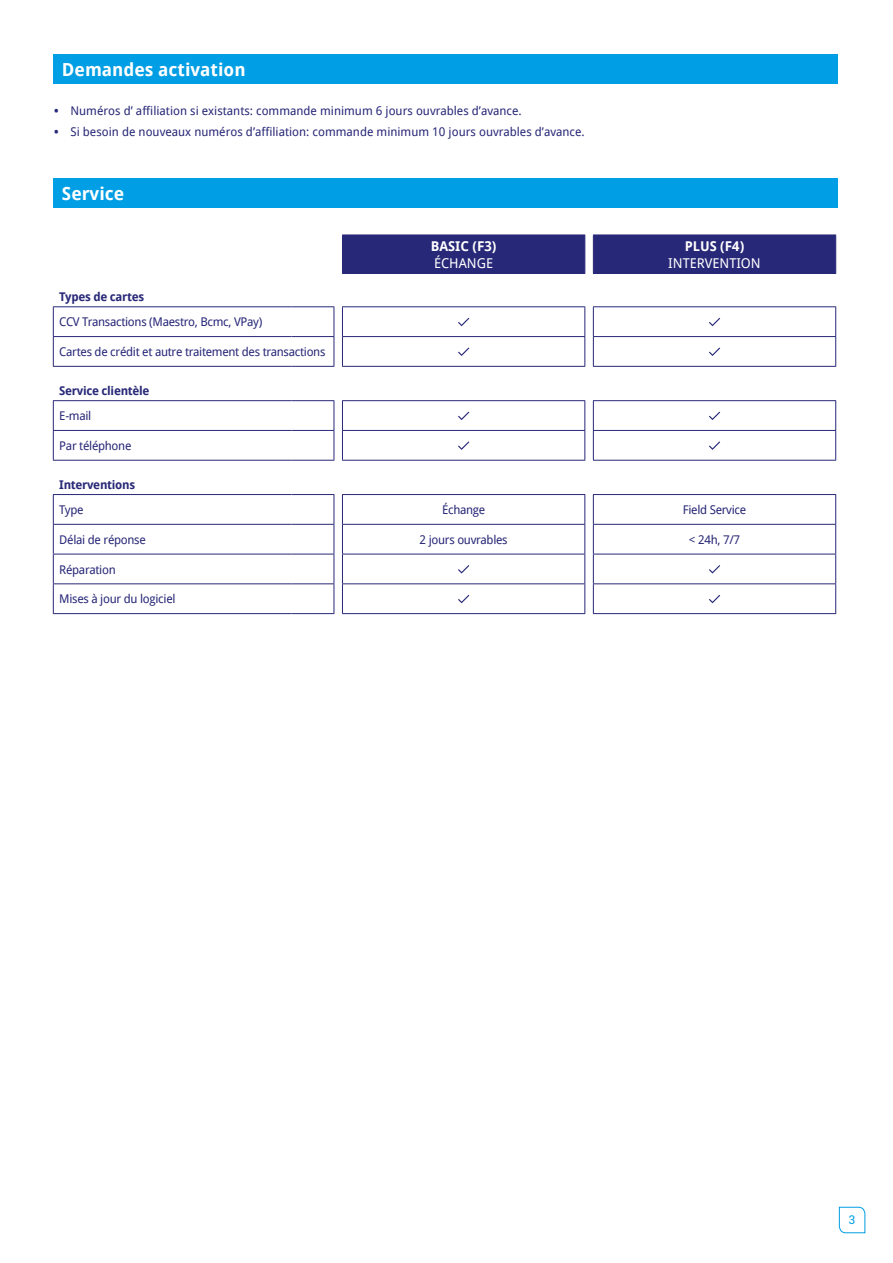
<style>
.page{position:relative;width:893px;height:1263px;background:#fff}
.page>*{position:absolute;margin:0;border:0;box-sizing:border-box;transform-origin:0 0}
.t1{font:700 18px "Droid Sans";color:#fff}
.t2{font:13.5px "Droid Sans";color:#fff}
.t3{font:700 13.5px "Droid Sans";color:#fff}
.t4{font:12px "Droid Sans";letter-spacing:-.025em;color:#282878}
.t5{font:12px "Droid Sans";color:#282878}
.t6{font:700 12px "Droid Sans";letter-spacing:-.025em;color:#282878}
.t7{font:12px "Roboto Slab";color:#009ee4}
.s1{font-weight:700}
</style>
<div class="page">
<svg style="left:839px;top:1206px;width:27px;height:27px"></svg>
<svg style="left:334px;top:273px;width:259px;height:341px"></svg>
<div style="left:343px;top:235px;width:492px;height:38px;background:#282878"></div>
<hr style="left:342px;top:235px;width:1px;height:38px;background:#282878">
<hr style="left:593px;top:235px;width:1px;height:38px;background:#282878">
<hr style="left:342px;top:235px;width:243px;height:1px;background:#282878">
<hr style="left:593px;top:235px;width:243px;height:1px;background:#282878">
<hr style="left:584px;top:235px;width:1px;height:38px;background:#282878">
<hr style="left:835px;top:235px;width:1px;height:38px;background:#282878">
<hr style="left:53px;top:366px;width:238px;height:1px;background:#282878">
<hr style="left:53px;top:460px;width:238px;height:1px;background:#282878">
<hr style="left:291px;top:366px;width:43px;height:1px;background:#282878">
<hr style="left:291px;top:460px;width:43px;height:1px;background:#282878">
<hr style="left:342px;top:273px;width:243px;height:1px;background:#282878">
<hr style="left:593px;top:273px;width:243px;height:1px;background:#282878">
<hr style="left:342px;top:366px;width:243px;height:1px;background:#282878">
<hr style="left:593px;top:366px;width:243px;height:1px;background:#282878">
<hr style="left:342px;top:460px;width:243px;height:1px;background:#282878">
<hr style="left:593px;top:460px;width:243px;height:1px;background:#282878">
<svg style="left:53px;top:307px;width:1px;height:59px"></svg>
<svg style="left:53px;top:401px;width:1px;height:59px"></svg>
<svg style="left:53px;top:495px;width:1px;height:118px"></svg>
<hr style="left:53px;top:306px;width:238px;height:1px;background:#282878">
<hr style="left:53px;top:336px;width:238px;height:1px;background:#282878">
<hr style="left:291px;top:336px;width:43px;height:1px;background:#282878">
<hr style="left:53px;top:400px;width:238px;height:1px;background:#282878">
<hr style="left:53px;top:430px;width:238px;height:1px;background:#282878">
<hr style="left:53px;top:494px;width:238px;height:1px;background:#282878">
<hr style="left:53px;top:524px;width:238px;height:1px;background:#282878">
<hr style="left:53px;top:554px;width:238px;height:1px;background:#282878">
<hr style="left:53px;top:583px;width:238px;height:1px;background:#282878">
<hr style="left:53px;top:613px;width:238px;height:1px;background:#282878">
<hr style="left:291px;top:613px;width:43px;height:1px;background:#282878">
<hr style="left:291px;top:306px;width:43px;height:1px;background:#282878">
<hr style="left:291px;top:400px;width:43px;height:1px;background:#282878">
<hr style="left:291px;top:430px;width:43px;height:1px;background:#282878">
<hr style="left:291px;top:494px;width:43px;height:1px;background:#282878">
<hr style="left:291px;top:524px;width:43px;height:1px;background:#282878">
<hr style="left:291px;top:554px;width:43px;height:1px;background:#282878">
<hr style="left:291px;top:583px;width:43px;height:1px;background:#282878">
<svg style="left:334px;top:307px;width:1px;height:59px"></svg>
<svg style="left:334px;top:401px;width:1px;height:59px"></svg>
<svg style="left:334px;top:495px;width:1px;height:118px"></svg>
<svg style="left:342px;top:307px;width:1px;height:59px"></svg>
<svg style="left:593px;top:307px;width:1px;height:59px"></svg>
<svg style="left:342px;top:401px;width:1px;height:59px"></svg>
<svg style="left:593px;top:401px;width:1px;height:59px"></svg>
<svg style="left:342px;top:495px;width:1px;height:118px"></svg>
<svg style="left:593px;top:495px;width:1px;height:118px"></svg>
<hr style="left:342px;top:306px;width:243px;height:1px;background:#282878">
<hr style="left:593px;top:306px;width:243px;height:1px;background:#282878">
<hr style="left:342px;top:336px;width:243px;height:1px;background:#282878">
<hr style="left:593px;top:336px;width:243px;height:1px;background:#282878">
<hr style="left:342px;top:400px;width:243px;height:1px;background:#282878">
<hr style="left:593px;top:400px;width:243px;height:1px;background:#282878">
<hr style="left:342px;top:430px;width:243px;height:1px;background:#282878">
<hr style="left:593px;top:430px;width:243px;height:1px;background:#282878">
<hr style="left:342px;top:494px;width:243px;height:1px;background:#282878">
<hr style="left:593px;top:494px;width:243px;height:1px;background:#282878">
<hr style="left:342px;top:524px;width:243px;height:1px;background:#282878">
<hr style="left:593px;top:524px;width:243px;height:1px;background:#282878">
<hr style="left:342px;top:554px;width:243px;height:1px;background:#282878">
<hr style="left:593px;top:554px;width:243px;height:1px;background:#282878">
<hr style="left:342px;top:583px;width:243px;height:1px;background:#282878">
<hr style="left:593px;top:583px;width:243px;height:1px;background:#282878">
<hr style="left:342px;top:613px;width:243px;height:1px;background:#282878">
<hr style="left:593px;top:613px;width:243px;height:1px;background:#282878">
<svg style="left:584px;top:307px;width:1px;height:59px"></svg>
<svg style="left:835px;top:307px;width:1px;height:59px"></svg>
<svg style="left:584px;top:401px;width:1px;height:59px"></svg>
<svg style="left:835px;top:401px;width:1px;height:59px"></svg>
<svg style="left:584px;top:495px;width:1px;height:118px"></svg>
<svg style="left:835px;top:495px;width:1px;height:118px"></svg>
<svg style="left:458px;top:318px;width:11px;height:8px"></svg>
<svg style="left:709px;top:318px;width:11px;height:8px"></svg>
<svg style="left:458px;top:347px;width:11px;height:9px"></svg>
<svg style="left:709px;top:347px;width:11px;height:9px"></svg>
<svg style="left:458px;top:412px;width:11px;height:8px"></svg>
<svg style="left:709px;top:412px;width:11px;height:8px"></svg>
<svg style="left:458px;top:441px;width:11px;height:9px"></svg>
<svg style="left:709px;top:441px;width:11px;height:9px"></svg>
<svg style="left:458px;top:565px;width:11px;height:8px"></svg>
<svg style="left:709px;top:565px;width:11px;height:8px"></svg>
<svg style="left:458px;top:595px;width:11px;height:8px"></svg>
<svg style="left:709px;top:595px;width:11px;height:8px"></svg>
<div style="left:53px;top:179px;width:785px;height:29px;background:#009ee4"></div>
<div style="left:53px;top:54px;width:785px;height:30px;background:#009ee4"></div>
<h1 class="t1" style="left:62px;top:62px;width:185px">Demandes activation</h1>
<p class="t5" style="left:54px;top:106px;width:469px"><span class="s1">•</span> Numéros d’ affiliation si existants: commande minimum 6 jours ouvrables d’avance.</p>
<p class="t5" style="left:54px;top:127px;width:532px"><span class="s1">•</span> Si besoin de nouveaux numéros d’affiliation: commande minimum 10 jours ouvrables d’avance.</p>
<h1 class="t1" style="left:62px;top:187px;width:64px">Service</h1>
<p class="t3" style="left:431px;top:241px;width:67px">BASIC (F3)</p>
<p class="t2" style="left:434px;top:257px;width:61px">ÉCHANGE</p>
<p class="t3" style="left:685px;top:241px;width:61px">PLUS (F4)</p>
<p class="t2" style="left:668px;top:257px;width:94px">INTERVENTION</p>
<p class="t6" style="left:59px;top:292px;width:86px">Types de cartes</p>
<p class="t4" style="left:59px;top:317px;width:205px">CCV Transactions (Maestro, Bcmc, VPay)</p>
<p class="t4" style="left:59px;top:347px;width:268px">Cartes de crédit et autre traitement des transactions</p>
<p class="t6" style="left:59px;top:385px;width:92px">Service clientèle</p>
<p class="t4" style="left:59px;top:411px;width:34px">E-mail</p>
<p class="t4" style="left:59px;top:441px;width:74px">Par téléphone</p>
<p class="t6" style="left:59px;top:479px;width:77px">Interventions</p>
<p class="t4" style="left:59px;top:505px;width:26px">Type</p>
<p class="t4" style="left:442px;top:505px;width:45px">Échange</p>
<p class="t4" style="left:683px;top:505px;width:65px">Field Service</p>
<p class="t4" style="left:59px;top:535px;width:88px">Délai de réponse</p>
<p class="t4" style="left:420px;top:535px;width:90px">2 jours ouvrables</p>
<p class="t4" style="left:689px;top:535px;width:53px">&lt; 24h, 7/7</p>
<p class="t4" style="left:59px;top:564px;width:58px">Réparation</p>
<p class="t4" style="left:59px;top:594px;width:118px">Mises à jour du logiciel</p>
<p class="t7" style="left:849px;top:1213px;width:8px">3</p>
</div>
